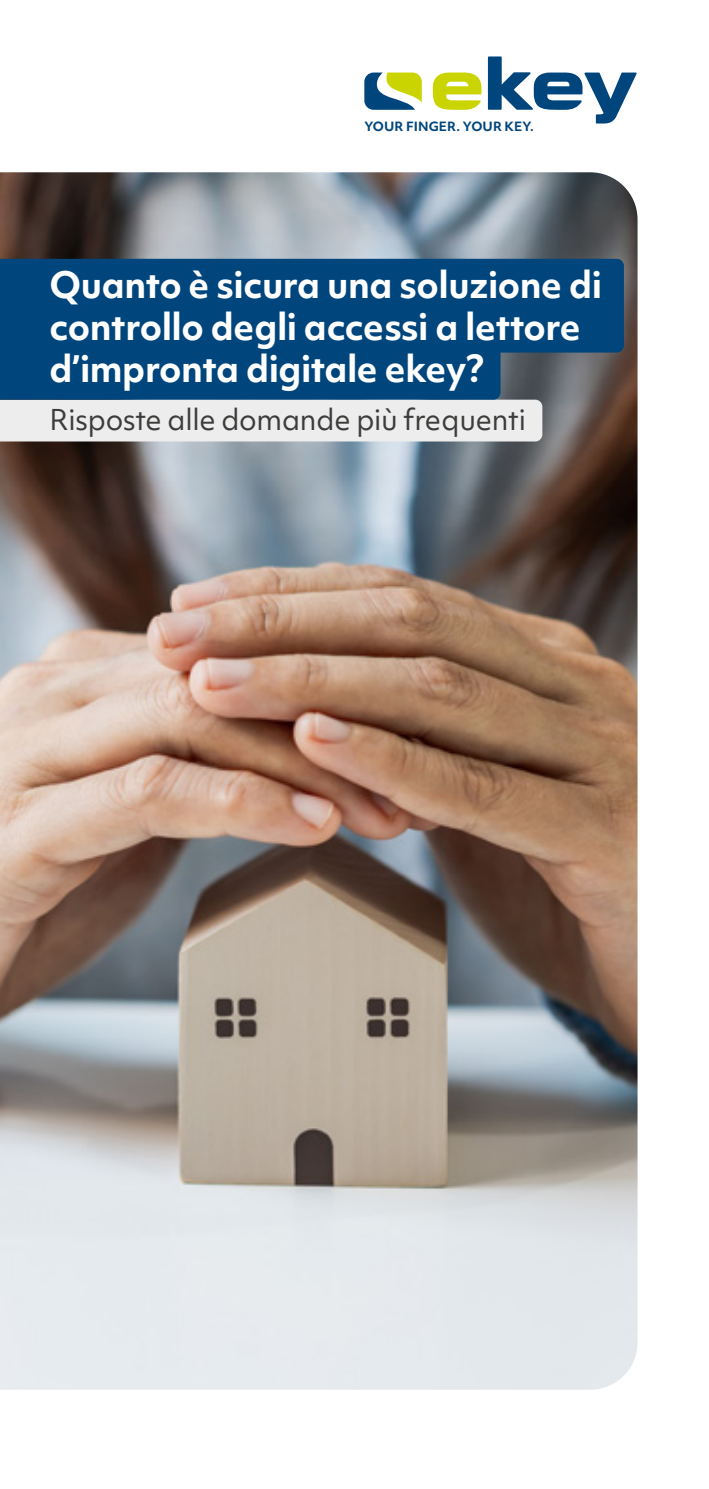
<style>
.page{position:relative;width:709px;height:1489px;background:#fff}
.page>*{position:absolute;margin:0;border:0;box-sizing:border-box;transform-origin:0 0}
.t1{font:700 35px/42px "Objektiv Mk 1";letter-spacing:-.01em;color:#fff}
.t2{font:27.5px "Objektiv Mk 1";letter-spacing:-.01em;color:#3c3c3b}
.t3{font:700 12.25px "Objektiv Mk 1";color:#00457c}
</style>
<div class="page">
<img style="left:0;top:172px;width:637px;height:1217px">
<div style="left:0;top:259px;width:624px;height:93px;background:#00457c"></div>
<svg style="left:0;top:345px;width:542px;height:96px;background:#688dab"></svg>
<svg style="left:364px;top:73px;width:58px;height:37px"></svg>
<svg style="left:488px;top:56px;width:148px;height:68px"></svg>
<svg style="left:432px;top:72px;width:49px;height:38px"></svg>
<p class="t3" style="left:364px;top:118px;width:171px">YOUR FINGER. YOUR KEY.</p>
<p class="t1" style="left:50px;top:263px;width:553px">Quanto è sicura una soluzione di controllo degli accessi a lettore d’impronta digitale ekey?</p>
<p class="t2" style="left:50px;top:401px;width:478px">Risposte alle domande più frequenti</p>
</div>
